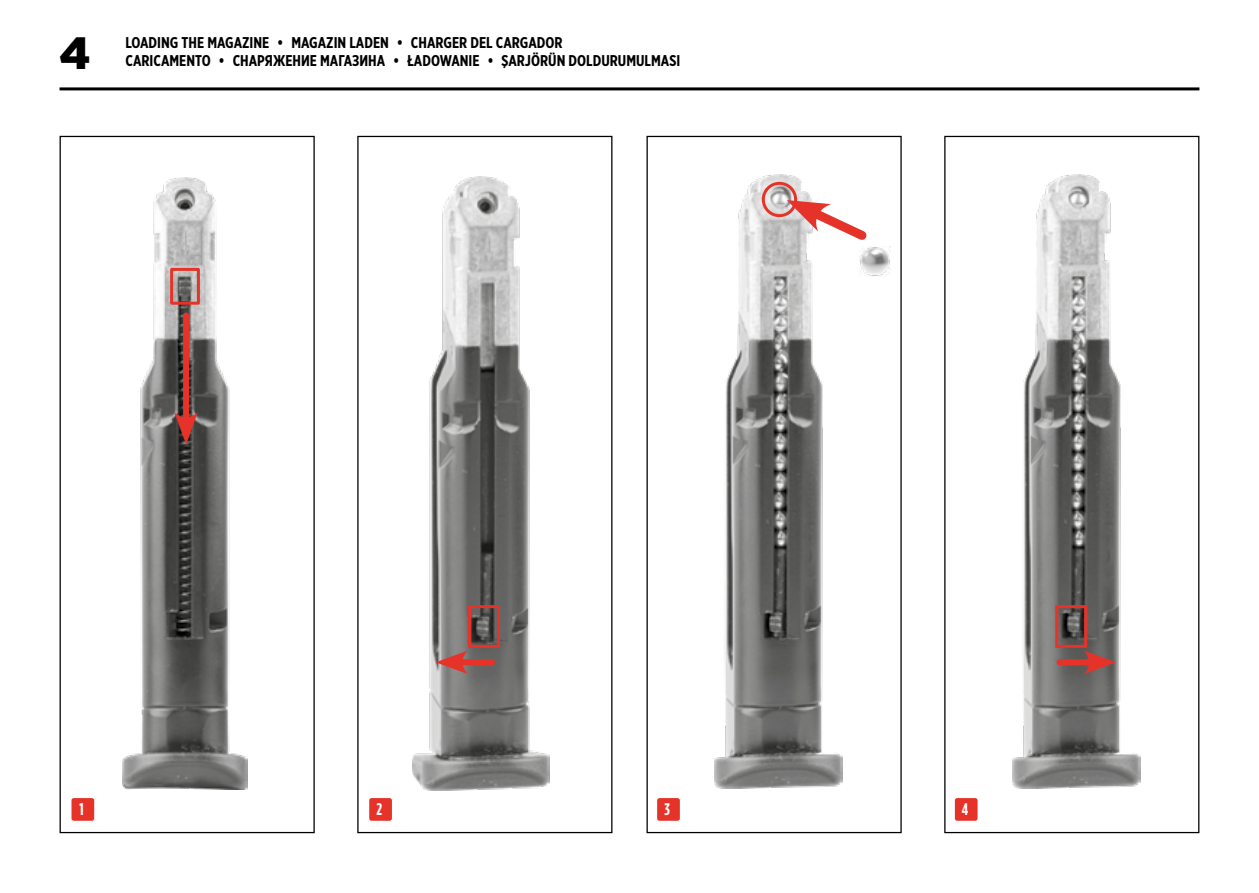
<style>
.page{position:relative;width:1259px;height:893px;background:#fff}
.page>*{position:absolute;margin:0;border:0;box-sizing:border-box;transform-origin:0 0}
.t1{font:900 45px "Gotham";color:#000}
.t2{font:700 16.8px "Gotham Condensed";color:#fff}
.t3{font:700 15.6px "Gotham X Narrow";color:#000}
</style>
<div class="page">
<hr style="left:60px;top:87px;width:1139px;height:3px;background:#000">
<img style="left:1012px;top:175px;width:128px;height:614px">
<div style="left:944px;top:136px;width:255px;height:697px;border:1px solid #000"></div>
<img style="left:122px;top:178px;width:126px;height:611px">
<div style="left:60px;top:136px;width:255px;height:697px;border:1px solid #000"></div>
<img style="left:412px;top:176px;width:137px;height:614px">
<div style="left:357px;top:136px;width:255px;height:697px;border:1px solid #000"></div>
<img style="left:714px;top:175px;width:128px;height:614px">
<div style="left:646px;top:136px;width:255px;height:697px;border:1px solid #000"></div>
<div style="left:183px;top:315px;width:6px;height:109px;background:#e63329"></div>
<svg style="left:174px;top:412px;width:24px;height:32px"></svg>
<div style="left:71px;top:798px;width:23px;height:23px;background:#e63329;border-radius:2px"></div>
<div style="left:369px;top:798px;width:23px;height:23px;background:#e63329;border-radius:2px"></div>
<div style="left:657px;top:798px;width:23px;height:23px;background:#e63329;border-radius:2px"></div>
<div style="left:955px;top:798px;width:22px;height:23px;background:#e63329;border-radius:2px"></div>
<div style="left:170px;top:268px;width:30px;height:37px;border:3px solid #e63329"></div>
<svg style="left:787px;top:199px;width:80px;height:48px"></svg>
<img style="left:859px;top:246px;width:31px;height:30px">
<div style="left:468px;top:605px;width:32px;height:43px;border:3px solid #e63329"></div>
<div style="left:1055px;top:605px;width:32px;height:43px;border:3px solid #e63329"></div>
<div style="left:456px;top:659px;width:36px;height:6px;background:#e63329"></div>
<svg style="left:435px;top:651px;width:33px;height:23px"></svg>
<div style="left:1059px;top:659px;width:36px;height:6px;background:#e63329"></div>
<svg style="left:1084px;top:651px;width:32px;height:23px"></svg>
<div style="left:762px;top:182px;width:35px;height:35px;border:3px solid #e63329;border-radius:50%"></div>
<h1 class="t1" style="left:60px;top:22px;width:33px">4</h1>
<p class="t3" style="left:125px;top:33px;width:439px">LOADING THE MAGAZINE • MAGAZIN LADEN • CHARGER DEL CARGADOR</p>
<p class="t3" style="left:125px;top:51px;width:556px">CARICAMENTO • СНАРЯЖЕНИЕ МАГАЗИНА • ŁADOWANIE • ŞARJÖRÜN DOLDURUMULMASI</p>
<p class="t2" style="left:79px;top:799px;width:6px">1</p>
<p class="t2" style="left:376px;top:799px;width:7px">2</p>
<p class="t2" style="left:664px;top:799px;width:7px">3</p>
<p class="t2" style="left:961px;top:799px;width:8px">4</p>
</div>
